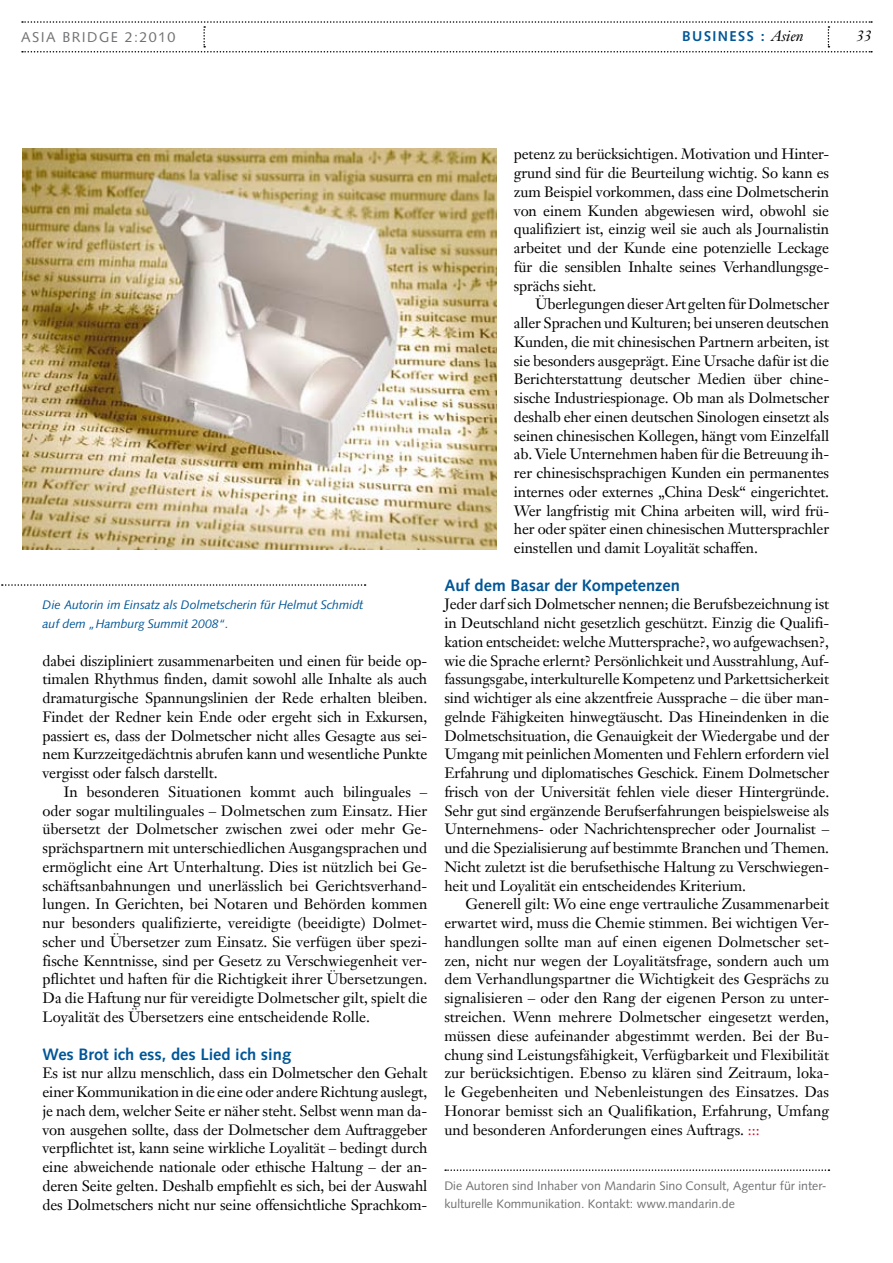
<style>
.page{position:relative;width:893px;height:1263px;background:#fff}
.page>*{position:absolute;margin:0;border:0;box-sizing:border-box;transform-origin:0 0}
.t1{font:700 16.5px "Syntax";color:#005697}
.t2{font:15px/18.8px "Janson Text";letter-spacing:-.01em;color:#000;text-align:justify}
.t3{font:italic 15px "Janson Text";color:#000}
.t4{font:14.25px "Syntax";letter-spacing:.1em;color:#707173}
.t5{font:700 14.25px "Syntax";letter-spacing:.1em;color:#005697}
.t6{font:12.3px/18.8px "Syntax";color:#707173}
.t7{font:italic 12.3px/18.8px "Syntax";letter-spacing:-.01em;color:#005697}
.s1{font-family:"Janson Text";font-weight:400;font-style:italic;font-size:15px;color:#000}
.s2{color:#e20026}
</style>
<div class="page">
<svg style="left:22px;top:21px;width:850px;height:32px"></svg>
<svg style="left:2px;top:584px;width:364px;height:2px"></svg>
<img style="left:22px;top:149px;width:475px;height:401px">
<svg style="left:445px;top:1169px;width:384px;height:2px"></svg>
<p class="t4" style="left:21px;top:29px;width:156px">ASIA BRIDGE 2:2010</p>
<p class="t5" style="left:682px;top:28px;width:123px">Business : <span class="s1">Asien</span></p>
<p class="t3" style="left:856px;top:27px;width:17px">33</p>
<p class="t7" style="left:43px;top:596px;width:322px">Die Autorin im Einsatz als Dolmetscherin für Helmut Schmidt auf dem „Hamburg Summit 2008“.</p>
<p class="t2" style="left:43px;top:651px;width:386px">dabei diszipliniert zusammenarbeiten und einen für beide op&shy;timalen Rhythmus finden, damit sowohl alle Inhalte als auch dramaturgische Spannungslinien der Rede erhalten bleiben.<br>Findet der Redner kein Ende oder ergeht sich in Exkursen, passiert es, dass der Dolmetscher nicht alles Gesagte aus sei&shy;nem Kurzzeitgedächtnis abrufen kann und wesentliche Punkte vergisst oder falsch darstellt.</p>
<p class="t2" style="left:43px;top:782px;width:386px;text-indent:21px">In besonderen Situationen kommt auch bilinguales – oder sogar multilinguales – Dolmetschen zum Einsatz. Hier übersetzt der Dolmetscher zwischen zwei oder mehr Ge&shy;sprächspartnern mit unterschiedlichen Ausgangsprachen und ermöglicht eine Art Unterhaltung. Dies ist nützlich bei Ge&shy;schäftsanbahnungen und unerlässlich bei Gerichtsverhand&shy;lungen. In Gerichten, bei Notaren und Behörden kommen nur besonders qualifizierte, vereidigte (beeidigte) Dolmet&shy;scher und Übersetzer zum Einsatz. Sie verfügen über spezi&shy;fische Kenntnisse, sind per Gesetz zu Verschwiegenheit ver&shy;pflichtet und haften für die Richtigkeit ihrer Übersetzungen.<br>Da die Haftung nur für vereidigte Dolmetscher gilt, spielt die Loyalität des Übersetzers eine entscheidende Rolle.</p>
<p class="t1" style="left:43px;top:1044px;width:250px">Wes Brot ich ess, des Lied ich sing</p>
<p class="t2" style="left:43px;top:1063px;width:386px">Es ist nur allzu menschlich, dass ein Dolmetscher den Gehalt einer Kommunikation in die eine oder andere Richtung auslegt, je nach dem, welcher Seite er näher steht. Selbst wenn man da&shy;von ausgehen sollte, dass der Dolmetscher dem Auftraggeber verpflichtet ist, kann seine wirkliche Loyalität – bedingt durch eine abweichende nationale oder ethische Haltung – der an&shy;deren Seite gelten. Deshalb empfiehlt es sich, bei der Auswahl des Dolmetschers nicht nur seine offensichtliche Sprachkom-</p>
<p class="t2" style="left:514px;top:145px;width:317px">petenz zu berücksichtigen. Motivation und Hinter&shy;grund sind für die Beurteilung wichtig. So kann es zum Beispiel vorkommen, dass eine Dolmetscherin von einem Kunden abgewiesen wird, obwohl sie qualifiziert ist, einzig weil sie auch als Journalistin arbeitet und der Kunde eine potenzielle Leckage für die sensiblen Inhalte seines Verhandlungsge&shy;sprächs sieht.</p>
<p class="t2" style="left:514px;top:295px;width:317px;text-indent:21px">Überlegungen dieser Art gelten für Dolmetscher aller Sprachen und Kulturen; bei unseren deutschen Kunden, die mit chinesischen Partnern arbeiten, ist sie besonders ausgeprägt. Eine Ursache dafür ist die Berichterstattung deutscher Medien über chine&shy;sische Industriespionage. Ob man als Dolmetscher deshalb eher einen deutschen Sinologen einsetzt als seinen chinesischen Kollegen, hängt vom Einzelfall ab. Viele Unternehmen haben für die Betreuung ih&shy;rer chinesischsprachigen Kunden ein permanentes internes oder externes „China Desk“ eingerichtet.<br>Wer langfristig mit China arbeiten will, wird frü&shy;her oder später einen chinesischen Muttersprachler einstellen und damit Loyalität schaffen.</p>
<p class="t1" style="left:444px;top:575px;width:237px">Auf dem Basar der Kompetenzen</p>
<p class="t2" style="left:444px;top:595px;width:386px">Jeder darf sich Dolmetscher nennen; die Berufsbezeichnung ist in Deutschland nicht gesetzlich geschützt. Einzig die Qualifi&shy;kation entscheidet: welche Muttersprache?, wo aufgewachsen?, wie die Sprache erlernt? Persönlichkeit und Ausstrahlung, Auf&shy;fassungsgabe, interkulturelle Kompetenz und Parkettsicherkeit sind wichtiger als eine akzentfreie Aussprache – die über man&shy;gelnde Fähigkeiten hinwegtäuscht. Das Hineindenken in die Dolmetschsituation, die Genauigkeit der Wiedergabe und der Umgang mit peinlichen Momenten und Fehlern erfordern viel Erfahrung und diplomatisches Geschick. Einem Dolmetscher frisch von der Universität fehlen viele dieser Hintergründe.<br>Sehr gut sind ergänzende Berufserfahrungen beispielsweise als Unternehmens- oder Nachrichtensprecher oder Journalist – und die Spezialisierung auf bestimmte Branchen und Themen.<br>Nicht zuletzt ist die berufsethische Haltung zu Verschwiegen&shy;heit und Loyalität ein entscheidendes Kriterium.</p>
<p class="t2" style="left:444px;top:895px;width:386px;text-indent:21px">Generell gilt: Wo eine enge vertrauliche Zusammenarbeit erwartet wird, muss die Chemie stimmen. Bei wichtigen Ver&shy;handlungen sollte man auf einen eigenen Dolmetscher set&shy;zen, nicht nur wegen der Loyalitätsfrage, sondern auch um dem Verhandlungspartner die Wichtigkeit des Gesprächs zu signalisieren – oder den Rang der eigenen Person zu unter&shy;streichen. Wenn mehrere Dolmetscher eingesetzt werden, müssen diese aufeinander abgestimmt werden. Bei der Bu&shy;chung sind Leistungsfähigkeit, Verfügbarkeit und Flexibilität zur berücksichtigen. Ebenso zu klären sind Zeitraum, loka&shy;le Gegebenheiten und Nebenleistungen des Einsatzes. Das Honorar bemisst sich an Qualifikation, Erfahrung, Umfang und besonderen Anforderungen eines Auftrags. <span class="s2">:::</span></p>
<p class="t6" style="left:444px;top:1176px;width:384px">Die Autoren sind Inhaber von Mandarin Sino Consult, Agentur für inter&shy;kulturelle Kommunikation. Kontakt: www.mandarin.de</p>
</div>
